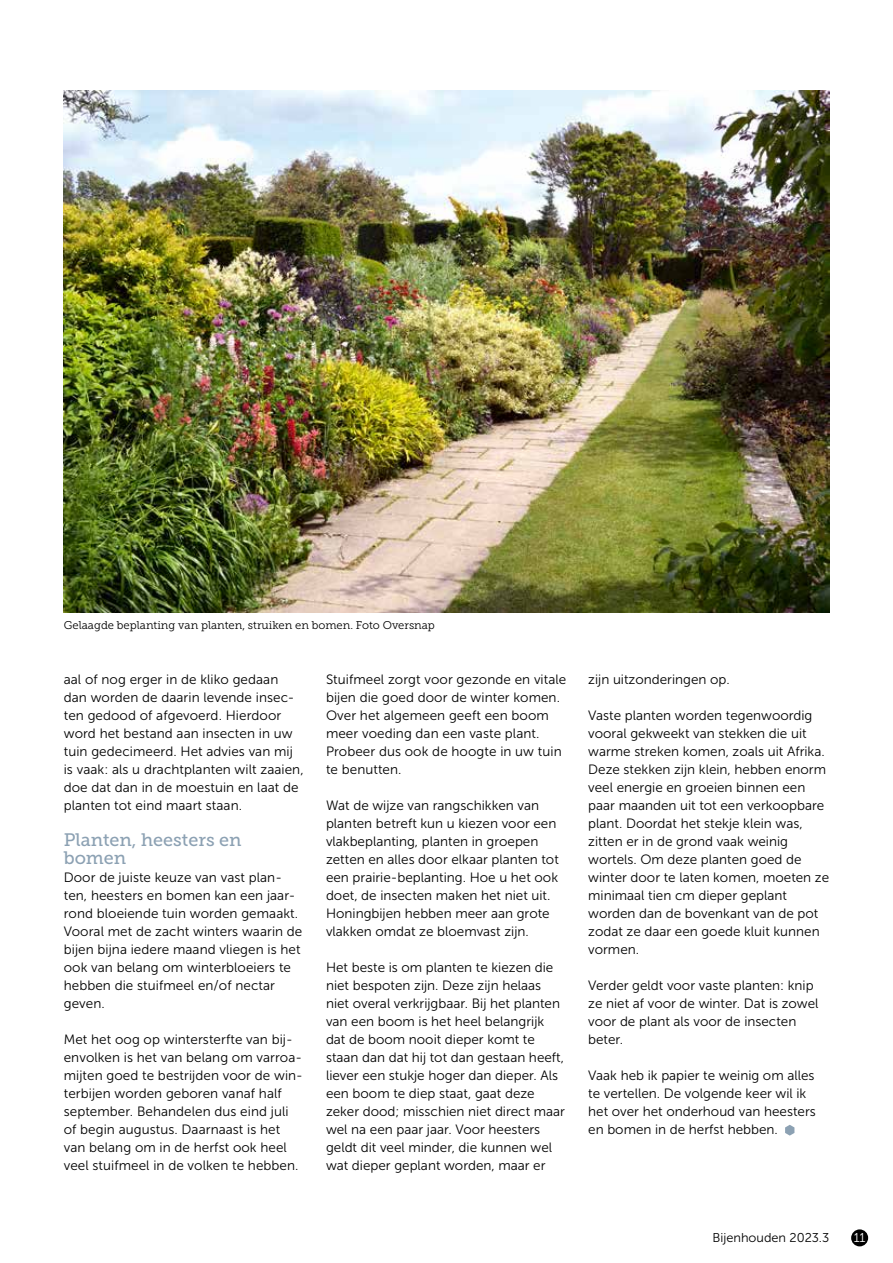
<style>
.page{position:relative;width:893px;height:1263px;background:#fff}
.page>*{position:absolute;margin:0;border:0;box-sizing:border-box;transform-origin:0 0}
.t1{font:18px/18px "Museo Slab 500";color:#8ca1b3}
.t2{font:13.5px/18px "Museo Sans 300";color:#000}
.t3{font:12.75px "Museo Sans 300";color:#000}
.t4{font:12.75px "Museo Sans 300";color:#fff}
.t5{font:11.25px "Museo Slab 300";color:#000}
</style>
<div class="page">
<svg style="left:785px;top:1125px;width:9px;height:10px"></svg>
<img style="left:64px;top:90px;width:765px;height:522px">
<div style="left:851px;top:1229px;width:17px;height:17px;background:#000;border-radius:50%"></div>
<p class="t5" style="left:64px;top:619px;width:372px">Gelaagde beplanting van planten, struiken en bomen. Foto Oversnap</p>
<p class="t2" style="left:64px;top:670px;width:241px">aal of nog erger in de kliko gedaan dan worden de daarin levende insec&shy;ten gedood of afgevoerd. Hierdoor word het bestand aan insecten in uw tuin gedecimeerd. Het advies van mij is vaak: als u drachtplanten wilt zaaien, doe dat dan in de moestuin en laat de planten tot eind maart staan.</p>
<h1 class="t1" style="left:64px;top:831px;width:179px">Planten, heesters en bomen</h1>
<p class="t2" style="left:64px;top:868px;width:240px">Door de juiste keuze van vast plan&shy;ten, heesters en bomen kan een jaar&shy;rond bloeiende tuin worden gemaakt.<br>Vooral met de zacht winters waarin de bijen bijna iedere maand vliegen is het ook van belang om winterbloeiers te hebben die stuifmeel en/of nectar geven.</p>
<p class="t2" style="left:64px;top:1030px;width:241px">Met het oog op wintersterfte van bij&shy;envolken is het van belang om varroa&shy;mijten goed te bestrijden voor de win&shy;terbijen worden geboren vanaf half september. Behandelen dus eind juli of begin augustus. Daarnaast is het van belang om in de herfst ook heel veel stuifmeel in de volken te hebben.</p>
<p class="t2" style="left:326px;top:670px;width:242px">Stuifmeel zorgt voor gezonde en vitale bijen die goed door de winter komen.<br>Over het algemeen geeft een boom meer voeding dan een vaste plant.<br>Probeer dus ook de hoogte in uw tuin te benutten.</p>
<p class="t2" style="left:326px;top:796px;width:234px">Wat de wijze van rangschikken van planten betreft kun u kiezen voor een vlakbeplanting, planten in groepen zetten en alles door elkaar planten tot een prairie-beplanting. Hoe u het ook doet, de insecten maken het niet uit.<br>Honingbijen hebben meer aan grote vlakken omdat ze bloemvast zijn.</p>
<p class="t2" style="left:326px;top:958px;width:241px">Het beste is om planten te kiezen die niet bespoten zijn. Deze zijn helaas niet overal verkrijgbaar. Bij het planten van een boom is het heel belangrijk dat de boom nooit dieper komt te staan dan dat hij tot dan gestaan heeft, liever een stukje hoger dan dieper. Als een boom te diep staat, gaat deze zeker dood; misschien niet direct maar wel na een paar jaar. Voor heesters geldt dit veel minder, die kunnen wel wat dieper geplant worden, maar er</p>
<p class="t2" style="left:588px;top:670px;width:143px">zijn uitzonderingen op.</p>
<p class="t2" style="left:588px;top:706px;width:242px">Vaste planten worden tegenwoordig vooral gekweekt van stekken die uit warme streken komen, zoals uit Afrika.<br>Deze stekken zijn klein, hebben enorm veel energie en groeien binnen een paar maanden uit tot een verkoopbare plant. Doordat het stekje klein was, zitten er in de grond vaak weinig wortels. Om deze planten goed de winter door te laten komen, moeten ze minimaal tien cm dieper geplant worden dan de bovenkant van de pot zodat ze daar een goede kluit kunnen vormen.</p>
<p class="t2" style="left:588px;top:976px;width:232px">Verder geldt voor vaste planten: knip ze niet af voor de winter. Dat is zowel voor de plant als voor de insecten beter.</p>
<p class="t2" style="left:588px;top:1066px;width:229px">Vaak heb ik papier te weinig om alles te vertellen. De volgende keer wil ik het over het onderhoud van heesters en bomen in de herfst hebben.</p>
<p class="t3" style="left:712px;top:1231px;width:118px">Bijenhouden 2023.3</p>
<p class="t4" style="left:854px;top:1231px;width:13px">11</p>
</div>
